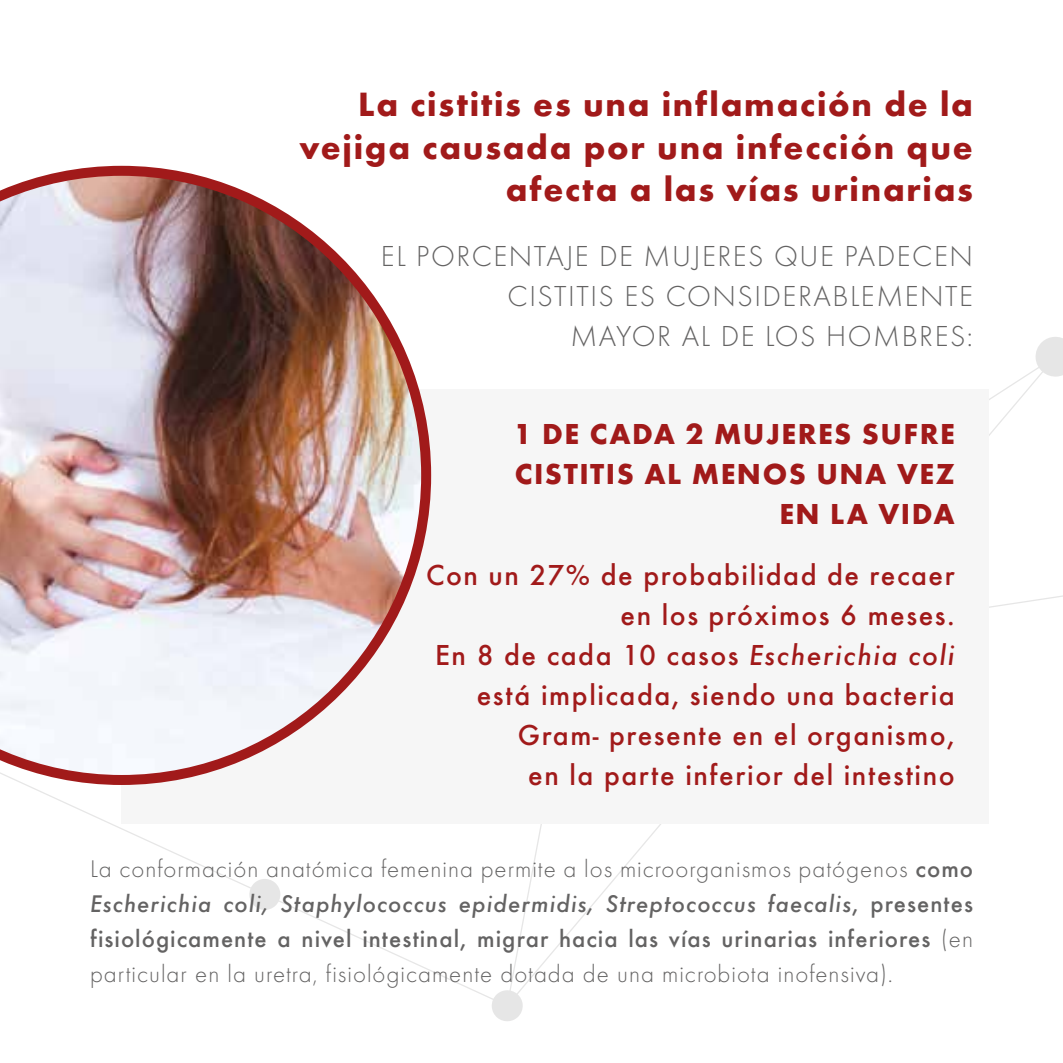
<style>
.page{position:relative;width:1063px;height:1063px;background:#fff}
.page>*{position:absolute;margin:0;border:0;box-sizing:border-box;transform-origin:0 0}
.t1{font:700 35px/42.5px "Futura T";letter-spacing:.05em;color:#a11a1a;text-align:right}
.t2{font:500 30px/40px "Futura T";letter-spacing:.05em;color:#a11a1a;text-align:right}
.t3{font:300 30px/40px "Futura T";letter-spacing:.05em;color:#646363;text-align:right}
.t4{font:700 30px/40px "Futura T";letter-spacing:.05em;color:#a11a1a;text-align:right}
.t5{font:300 25px/35px "Futura T";letter-spacing:.04em;color:#646363;text-align:justify}
.s1{font-style:italic}
.s2{font-weight:500}
.s3{font-weight:500;font-style:italic}
</style>
<div class="page">
<svg style="left:249px;top:879px;width:32px;height:31px"></svg>
<svg style="left:491px;top:990px;width:32px;height:31px"></svg>
<svg style="left:1035px;top:337px;width:28px;height:40px"></svg>
<div style="left:122px;top:389px;width:867px;height:435px;background:#f6f6f6"></div>
<img style="left:0;top:166px;width:431px;height:619px">
<h1 class="t1" style="left:300px;top:83px;width:675px">La cistitis es una inflamación de la vejiga causada por una infección que afecta a las vías urinarias</h1>
<p class="t3" style="left:381px;top:236px;width:594px">EL PORCENTAJE DE MUJERES QUE PADECEN<br>CISTITIS ES CONSIDERABLEMENTE<br>MAYOR AL DE LOS HOMBRES:</p>
<p class="t4" style="left:514px;top:414px;width:443px">1 DE CADA 2 MUJERES SUFRE<br>CISTITIS AL MENOS UNA VEZ<br>EN LA VIDA</p>
<p class="t2" style="left:426px;top:555px;width:530px">Con un 27% de probabilidad de recaer en los próximos 6 meses.<br>En 8 de cada 10 casos <span class="s1">Escherichia coli </span>está implicada, siendo una bacteria Gram- presente en el organismo,<br>en la parte inferior del intestino</p>
<p class="t5" style="left:90px;top:851px;width:885px">La conformación anatómica femenina permite a los microorganismos patógenos <span class="s2">como </span><span class="s3">Escherichia coli, Staphylococcus epidermidis, Streptococcus faecalis</span><span class="s2">, presentes fisiológicamente a nivel intestinal, migrar hacia las vías urinarias inferiores</span> (en particular en la uretra, fisiológicamente dotada de una microbiota inofensiva).</p>
</div>
